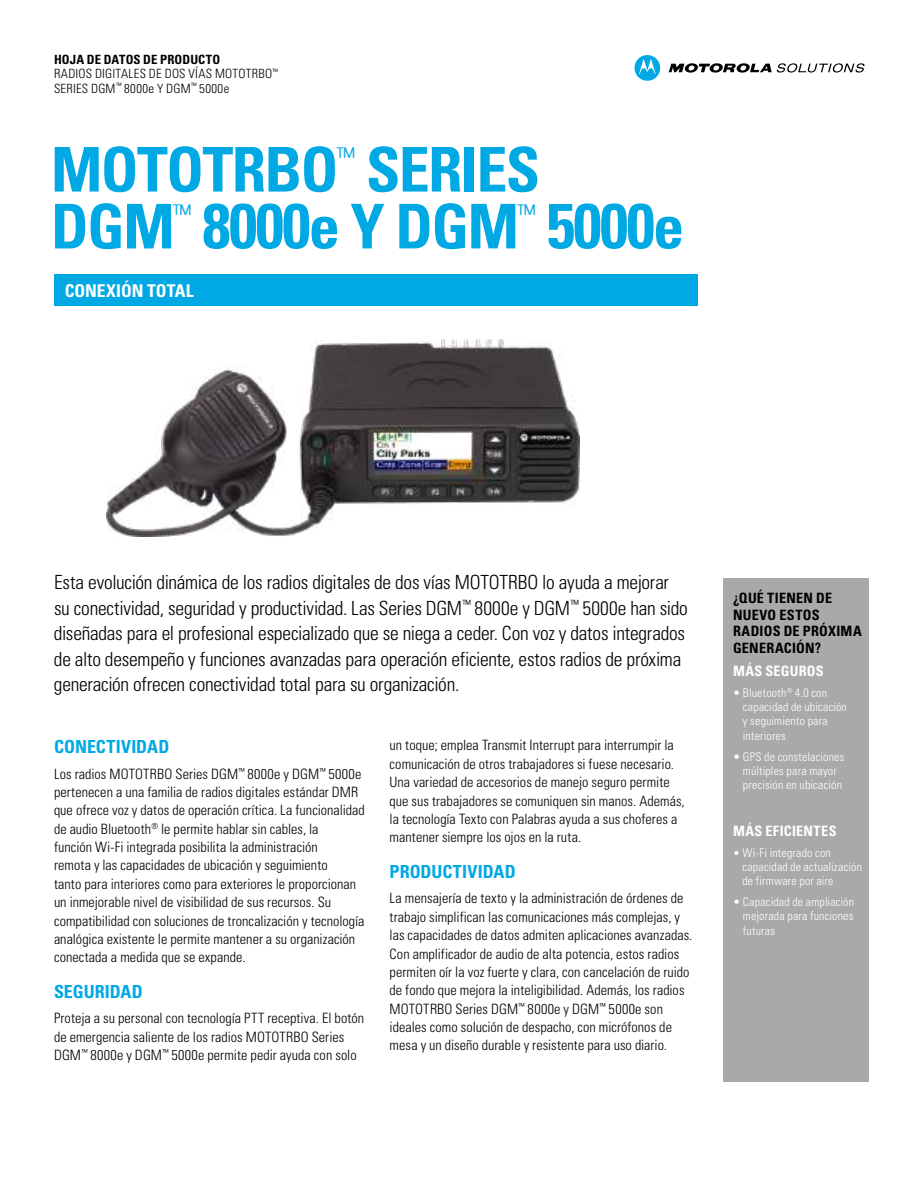
<style>
.page{position:relative;width:918px;height:1188px;background:#fff}
.page>*{position:absolute;margin:0;border:0;box-sizing:border-box;transform-origin:0 0}
.t1{font:700 condensed 61.65px "Univers";letter-spacing:-.025em;color:#00a9e4}
.t2{font:300 condensed 24.45px "Univers";color:#00a9e4}
.t3{font:300 condensed 19.5px/25.5px "Univers";letter-spacing:-.015em;color:#000}
.t4{font:700 condensed 18px "Univers";color:#00a9e4}
.t5{font:700 condensed 17.7px "Univers";color:#fff}
.t6{font:300 condensed 14.25px/18.3px "Univers";letter-spacing:.005em;color:#000}
.t7{font:700 condensed 14.25px/16.5px "Univers";letter-spacing:.015em;color:#000}
.t8{font:700 condensed 14.25px "Univers";letter-spacing:.02em;color:#fff}
.t9{font:300 condensed 12.75px/14.2px "Univers";letter-spacing:.02em;color:#000}
.t10{font:300 condensed 12px/14.2px "Univers";letter-spacing:.015em;color:#fff}
.s1{font-weight:700}
.s2{font-size:63.6px}
.s3{font-size:11.25px}
</style>
<div class="page">
<div style="left:54px;top:275px;width:644px;height:31px;background:#00a9e4"></div>
<img style="left:106px;top:340px;width:473px;height:197px">
<div style="left:723px;top:578px;width:146px;height:504px;background:#a7a9ab"></div>
<svg style="left:634px;top:55px;width:26px;height:26px"></svg>
<svg style="left:669px;top:63px;width:196px;height:10px"></svg>
<p class="t9" style="left:54px;top:53px;width:225px"><span class="s1">HOJA DE DATOS DE PRODUCTO<br></span>RADIOS DIGITALES DE DOS VÍAS MOTOTRBO<sup>™<br></sup>SERIES DGM<sup>™</sup> 8000e Y DGM<sup>™</sup> 5000e</p>
<h1 class="t1" style="left:51px;top:132px;width:491px">MOTOTRBO SERIES</h1>
<h2 class="t2" style="left:337px;top:142px;width:19px">™</h2>
<h1 class="t1" style="left:51px;top:189px;width:635px">DGM <span class="s2">8000</span>e Y DGM <span class="s2">5000</span>e</h1>
<h2 class="t2" style="left:173px;top:199px;width:19px">™</h2>
<h2 class="t2" style="left:517px;top:199px;width:19px">™</h2>
<p class="t5" style="left:65px;top:280px;width:130px">CONEXIÓN TOTAL</p>
<p class="t3" style="left:54px;top:570px;width:635px">Esta evolución dinámica de los radios digitales de dos vías MOTOTRBO lo ayuda a mejorar su conectividad, seguridad y productividad. Las Series DGM<sup>™</sup> 8000e y DGM<sup>™</sup> 5000e han sido diseñadas para el profesional especializado que se niega a ceder. Con voz y datos integrados de alto desempeño y funciones avanzadas para operación eficiente, estos radios de próxima generación ofrecen conectividad total para su organización.</p>
<p class="t4" style="left:54px;top:736px;width:117px">CONECTIVIDAD</p>
<p class="t6" style="left:54px;top:764px;width:312px">Los radios MOTOTRBO Series DGM<sup>™</sup> 8000e y DGM<sup>™</sup> 5000e pertenecen a una familia de radios digitales estándar DMR que ofrece voz y datos de operación crítica. La funcionalidad de audio Bluetooth<sup>®</sup> le permite hablar sin cables, la<br>función Wi-Fi integrada posibilita la administración<br>remota y las capacidades de ubicación y seguimiento<br>tanto para interiores como para exteriores le proporcionan un inmejorable nivel de visibilidad de sus recursos. Su compatibilidad con soluciones de troncalización y tecnología analógica existente le permite mantener a su organización conectada a medida que se expande.</p>
<p class="t4" style="left:54px;top:981px;width:90px">SEGURIDAD</p>
<p class="t6" style="left:54px;top:1009px;width:312px">Proteja a su personal con tecnología PTT receptiva. El botón de emergencia saliente de los radios MOTOTRBO Series<br>DGM<sup>™</sup> 8000e y DGM<sup>™</sup> 5000e permite pedir ayuda con solo</p>
<p class="t6" style="left:390px;top:736px;width:297px">un toque; emplea Transmit Interrupt para interrumpir la comunicación de otros trabajadores si fuese necesario.<br>Una variedad de accesorios de manejo seguro permite que sus trabajadores se comuniquen sin manos. Además, la tecnología Texto con Palabras ayuda a sus choferes a mantener siempre los ojos en la ruta.</p>
<p class="t4" style="left:390px;top:861px;width:128px">PRODUCTIVIDAD</p>
<p class="t6" style="left:390px;top:889px;width:304px">La mensajería de texto y la administración de órdenes de trabajo simplifican las comunicaciones más complejas, y las capacidades de datos admiten aplicaciones avanzadas.<br>Con amplificador de audio de alta potencia, estos radios permiten oír la voz fuerte y clara, con cancelación de ruido de fondo que mejora la inteligibilidad. Además, los radios MOTOTRBO Series DGM<sup>™</sup> 8000e y DGM<sup>™</sup> 5000e son ideales como solución de despacho, con micrófonos de mesa y un diseño durable y resistente para uso diario.</p>
<p class="t7" style="left:733px;top:590px;width:130px">¿QUÉ TIENEN DE<br>NUEVO ESTOS<br>RADIOS DE PRÓXIMA<br>GENERACIÓN?</p>
<p class="t8" style="left:733px;top:662px;width:92px">MÁS SEGUROS</p>
<p class="t10" style="left:743px;top:685px;width:106px;text-indent:-10px">• Bluetooth<sup>®</sup> 4.0 con capacidad de ubicación y seguimiento para interiores</p>
<p class="t10" style="left:743px;top:749px;width:103px;text-indent:-10px">• GPS de constelaciones múltiples para mayor precisión en ubicación</p>
<p class="t8" style="left:733px;top:822px;width:105px">MÁS EFICIENTES</p>
<p class="t10" style="left:742px;top:845px;width:121px;text-indent:-9px"><span class="s3">•</span> Wi-Fi integrado con capacidad de actualización de firmware por aire</p>
<p class="t10" style="left:743px;top:895px;width:113px;text-align:justify;text-indent:-10px">• Capacidad de ampliación mejorada para funciones futuras</p>
</div>
